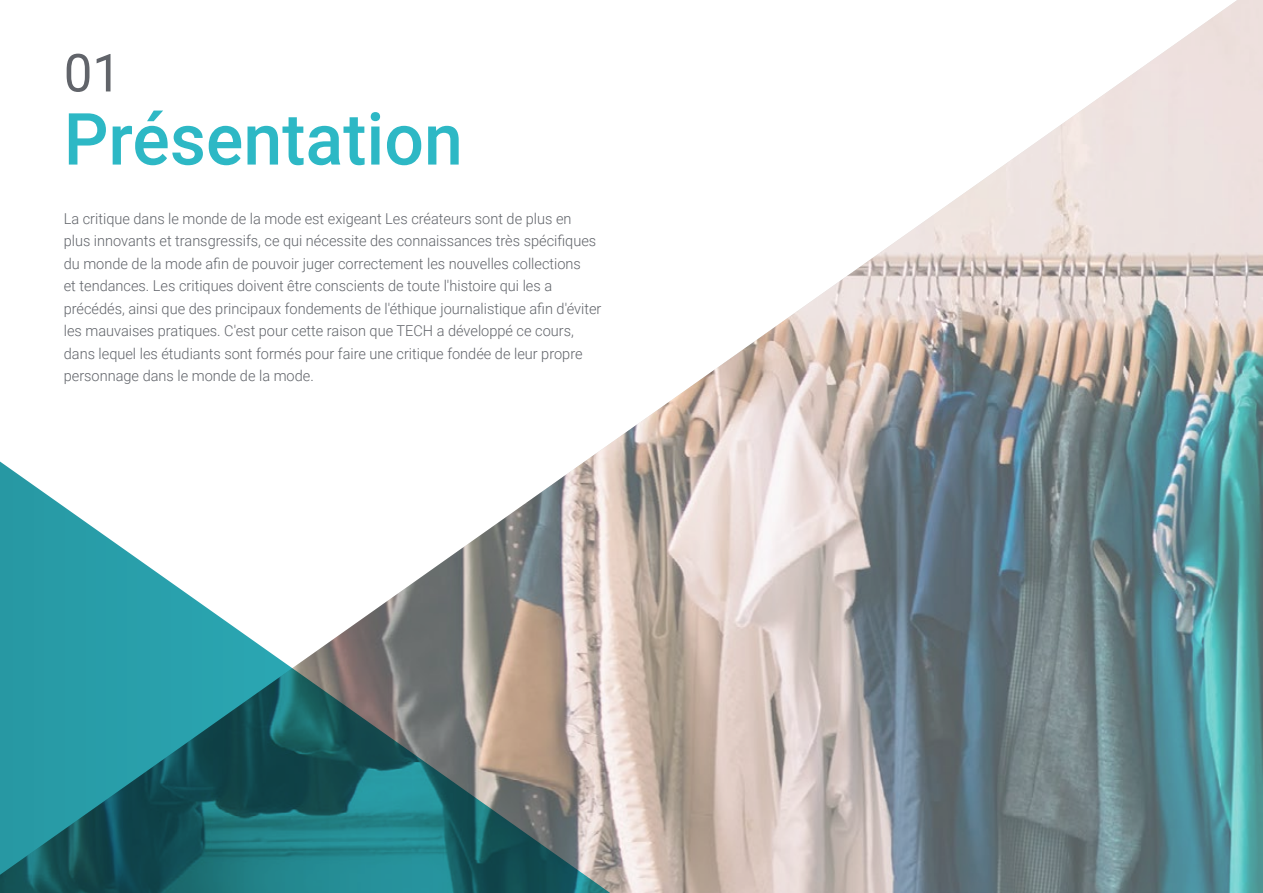
<style>
.page{position:relative;width:1263px;height:893px;background:#fff}
.page>*{position:absolute;margin:0;border:0;box-sizing:border-box;transform-origin:0 0}
.t1{font:500 72px "Roboto";color:#2db8c5}
.t2{font:52.5px "Roboto";color:#61646a}
.t3{font:300 15px/22.5px "Roboto";color:#61646a}
</style>
<div class="page">
<img style="left:607px;top:0;width:656px;height:893px">
<svg style="left:0;top:446px;width:640px;height:447px"></svg>
<h2 class="t2" style="left:64px;top:36px;width:59px">01</h2>
<h1 class="t1" style="left:64px;top:89px;width:401px">Présentation</h1>
<p class="t3" style="left:64px;top:207px;width:539px">La critique dans le monde de la mode est exigeant Les créateurs sont de plus en plus innovants et transgressifs, ce qui nécessite des connaissances très spécifiques du monde de la mode afin de pouvoir juger correctement les nouvelles collections<br>et tendances. Les critiques doivent être conscients de toute l'histoire qui les a précédés, ainsi que des principaux fondements de l'éthique journalistique afin d'éviter les mauvaises pratiques. C'est pour cette raison que TECH a développé ce cours, dans lequel les étudiants sont formés pour faire une critique fondée de leur propre personnage dans le monde de la mode.</p>
</div>
